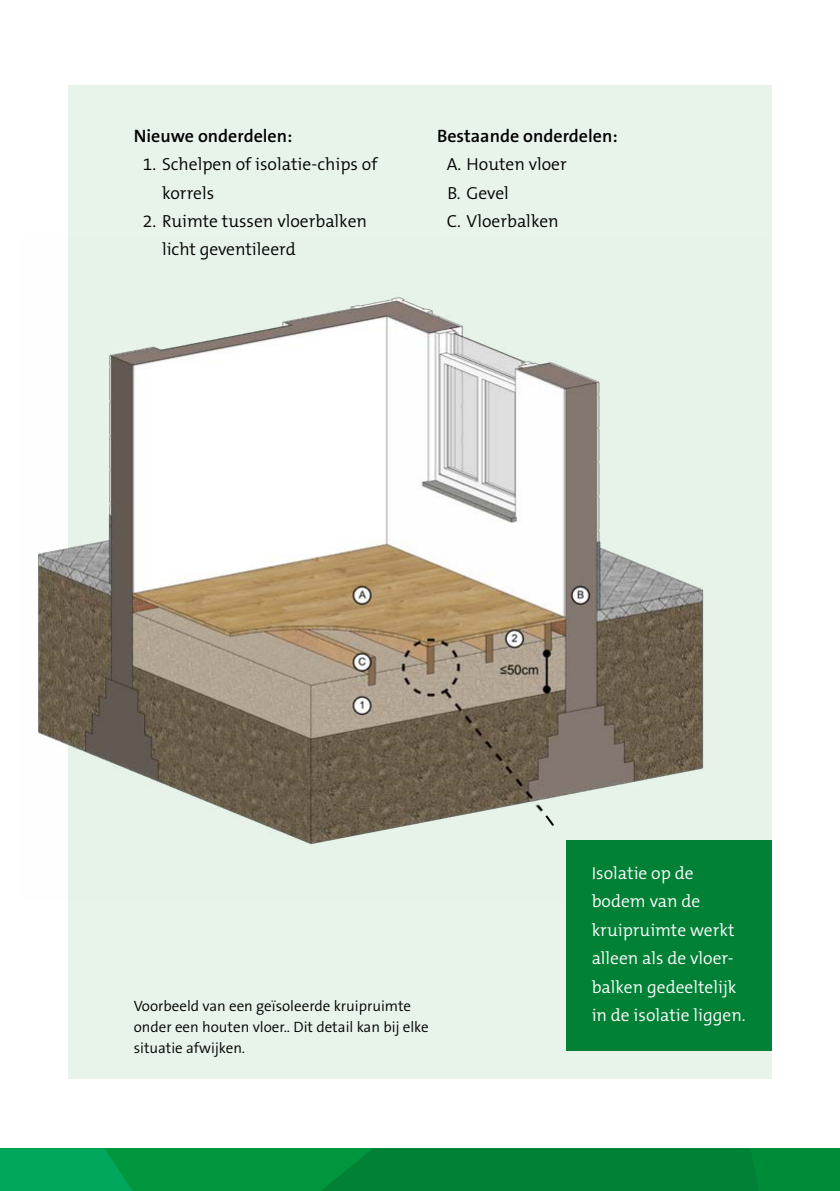
<style>
.page{position:relative;width:840px;height:1191px;background:#fff}
.page>*{position:absolute;margin:0;border:0;box-sizing:border-box;transform-origin:0 0}
.Tussenkop_10{font:600 18px "The Sans B W6";color:#000}
.t1{font:300 17.6px/28.4px "The Mix B W4";color:#000}
.Kadertekst_-_arcering{font:300 17.6px/28.4px "The Mix B W4";color:#fff}
.Bijschrift{font:300 15px/21.2px "The Sans B W4";color:#000}
</style>
<div class="page">
<svg style="left:0;top:1148px;width:839px;height:43px;background:#008d3d"></svg>
<div style="left:68px;top:85px;width:703px;height:994px;background:#e8f3e9"></div>
<img style="left:38px;top:297px;width:666px;height:547px">
<div style="left:566px;top:840px;width:205px;height:211px;background:#008135"></div>
<svg style="left:543px;top:813px;width:12px;height:15px"></svg>
<h2 class="Tussenkop_10" style="left:134px;top:124px;width:160px">Nieuwe onderdelen:</h2>
<p class="t1" style="left:162px;top:150px;width:217px;text-indent:-19px">1. Schelpen of isolatie-chips of korrels</p>
<p class="t1" style="left:162px;top:207px;width:206px;text-indent:-19px">2. Ruimte tussen vloerbalken licht geventileerd</p>
<h2 class="Tussenkop_10" style="left:437px;top:124px;width:182px">Bestaande onderdelen:</h2>
<p class="t1" style="left:446px;top:150px;width:121px">A. Houten vloer</p>
<p class="t1" style="left:447px;top:178px;width:63px">B. Gevel</p>
<p class="t1" style="left:446px;top:207px;width:113px">C. Vloerbalken</p>
<p class="Bijschrift" style="left:134px;top:995px;width:296px">Voorbeeld van een geïsoleerde kruipruimte onder een houten vloer.. Dit detail kan bij elke situatie afwijken.</p>
<p class="Kadertekst_-_arcering" style="left:591px;top:859px;width:155px">Isolatie op de bodem van de kruipruimte werkt alleen als de vloer&shy;balken gedeeltelijk in de isolatie liggen.</p>
</div>
